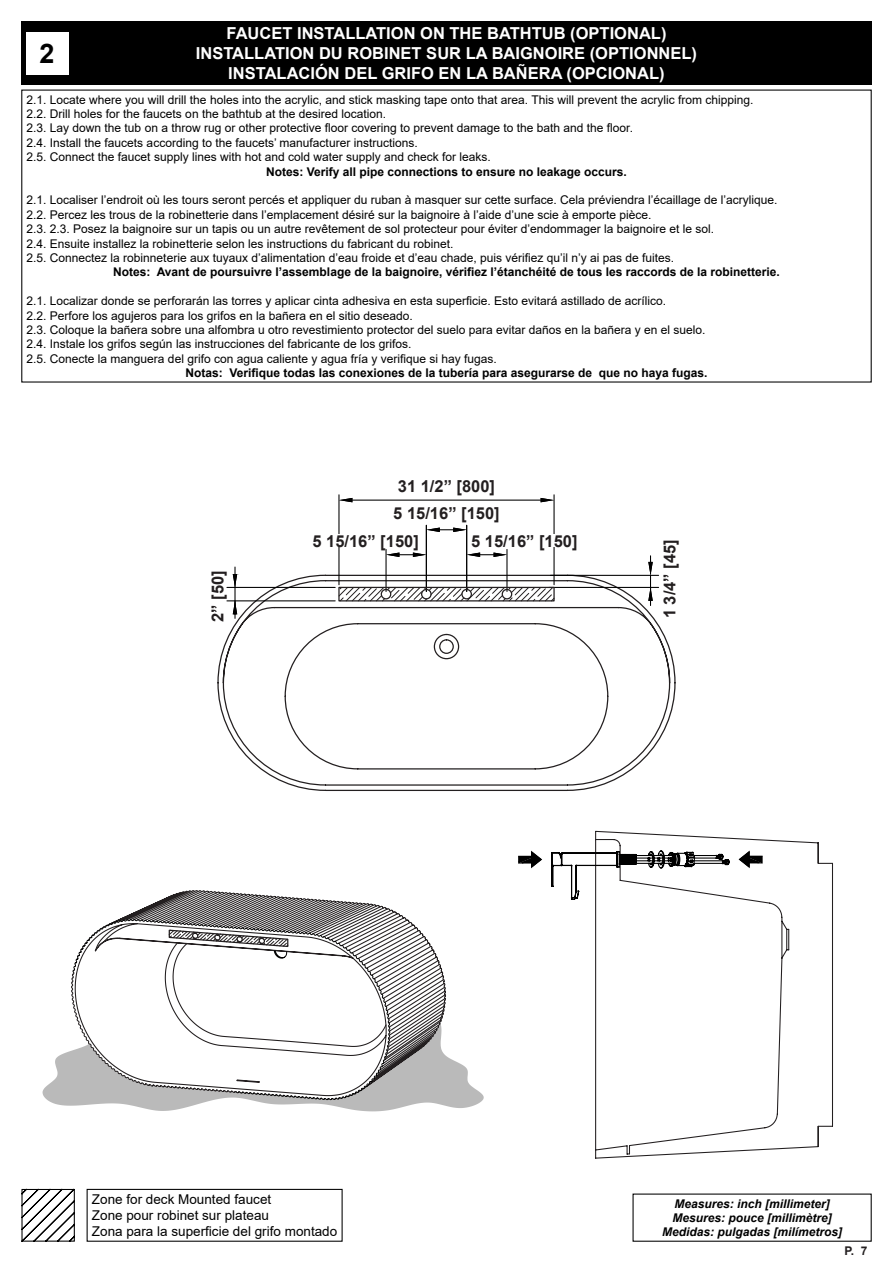
<style>
.page{position:relative;width:893px;height:1263px;background:#fff}
.page>*{position:absolute;margin:0;border:0;box-sizing:border-box;transform-origin:0 0}
.t1{font:700 27px "Arial";color:#000}
.t2{font:700 16.5px "Arial";color:#fff}
.t3{font:700 16.5px "Arial";color:#231f20}
.t4{font:13.5px "Arial";color:#000}
.t5{font:12px "Arial";color:#000}
.t6{font:700 12px "Arial";color:#000}
.t7{font:italic 700 12px "Arial";color:#000}
.t8{font:700 12px "Arial";color:#231f20}
</style>
<div class="page">
<svg style="left:43px;top:1051px;width:441px;height:60px"></svg>
<div style="left:21px;top:21px;width:851px;height:64px;background:#000"></div>
<div style="left:26px;top:32px;width:42px;height:42px;background:#fff"></div>
<svg style="left:21px;top:1188px;width:54px;height:54px"></svg>
<div style="left:87px;top:1189px;width:256px;height:53px;border:1px solid #000"></div>
<svg style="left:595px;top:830px;width:238px;height:329px"></svg>
<svg style="left:518px;top:850px;width:24px;height:19px"></svg>
<svg style="left:551px;top:848px;width:179px;height:52px"></svg>
<svg style="left:738px;top:849px;width:29px;height:21px"></svg>
<svg style="left:217px;top:574px;width:459px;height:217px"></svg>
<hr style="left:385px;top:549px;width:2px;height:42px;background:#000">
<svg style="left:386px;top:552px;width:40px;height:5px"></svg>
<hr style="left:426px;top:525px;width:1px;height:66px;background:#000">
<hr style="left:338px;top:495px;width:1px;height:90px;background:#000">
<hr style="left:553px;top:495px;width:2px;height:90px;background:#000">
<hr style="left:352px;top:500px;width:189px;height:1px;background:#000">
<svg style="left:339px;top:498px;width:13px;height:4px"></svg>
<svg style="left:541px;top:498px;width:13px;height:4px"></svg>
<hr style="left:550px;top:575px;width:109px;height:1px;background:#000">
<hr style="left:549px;top:587px;width:110px;height:1px;background:#000">
<hr style="left:650px;top:575px;width:1px;height:30px;background:#000">
<svg style="left:648px;top:556px;width:5px;height:19px"></svg>
<svg style="left:648px;top:588px;width:5px;height:13px"></svg>
<hr style="left:466px;top:525px;width:1px;height:66px;background:#000">
<hr style="left:506px;top:549px;width:1px;height:42px;background:#000">
<svg style="left:467px;top:552px;width:40px;height:5px"></svg>
<hr style="left:227px;top:600px;width:108px;height:1px;background:#000">
<hr style="left:227px;top:587px;width:108px;height:1px;background:#000">
<hr style="left:234px;top:567px;width:2px;height:51px;background:#000">
<svg style="left:233px;top:574px;width:4px;height:13px"></svg>
<svg style="left:233px;top:601px;width:4px;height:13px"></svg>
<svg style="left:427px;top:527px;width:39px;height:5px"></svg>
<svg style="left:338px;top:586px;width:217px;height:16px"></svg>
<div style="left:471px;top:535px;width:107px;height:12px;background:#fff"></div>
<div style="left:312px;top:535px;width:107px;height:12px;background:#fff"></div>
<svg style="left:124px;top:890px;width:323px;height:210px"></svg>
<svg style="left:70px;top:917px;width:376px;height:190px"></svg>
<svg style="left:72px;top:919px;width:319px;height:181px"></svg>
<svg style="left:165px;top:927px;width:281px;height:162px"></svg>
<p class="t2" style="left:226px;top:22px;width:441px">FAUCET INSTALLATION ON THE BATHTUB (OPTIONAL)</p>
<p class="t2" style="left:196px;top:42px;width:503px">INSTALLATION DU ROBINET SUR LA BAIGNOIRE (OPTIONNEL)</p>
<p class="t2" style="left:228px;top:62px;width:438px">INSTALACIÓN DEL GRIFO EN LA BAÑERA (OPCIONAL)</p>
<p class="t5" style="left:27px;top:91px;width:728px">2.1. Locate where you will drill the holes into the acrylic, and stick masking tape onto that area. This will prevent the acrylic from chipping.</p>
<p class="t5" style="left:27px;top:106px;width:361px">2.2. Drill holes for the faucets on the bathtub at the desired location.</p>
<p class="t5" style="left:27px;top:120px;width:608px">2.3. Lay down the tub on a throw rug or other protective floor covering to prevent damage to the bath and the floor.</p>
<p class="t5" style="left:27px;top:134px;width:393px">2.4. Install the faucets according to the faucets’ manufacturer instructions.</p>
<p class="t5" style="left:27px;top:149px;width:466px">2.5. Connect the faucet supply lines with hot and cold water supply and check for leaks.</p>
<p class="t6" style="left:266px;top:163px;width:362px">Notes: Verify all pipe connections to ensure no leakage occurs.</p>
<p class="t5" style="left:27px;top:192px;width:752px">2.1. Localiser l’endroit où les tours seront percés et appliquer du ruban à masquer sur cette surface. Cela préviendra l’écaillage de l’acrylique.</p>
<p class="t5" style="left:27px;top:206px;width:626px">2.2. Percez les trous de la robinetterie dans l’emplacement désiré sur la baignoire à l’aide d’une scie à emporte pièce.</p>
<p class="t5" style="left:27px;top:221px;width:689px">2.3. 2.3. Posez la baignoire sur un tapis ou un autre revêtement de sol protecteur pour éviter d’endommager la baignoire et le sol.</p>
<p class="t5" style="left:27px;top:235px;width:428px">2.4. Ensuite installez la robinetterie selon les instructions du fabricant du robinet.</p>
<p class="t5" style="left:27px;top:250px;width:649px">2.5. Connectez la robinneterie aux tuyaux d’alimentation d’eau froide et d’eau chade, puis vérifiez qu’il n’y ai pas de fuites.</p>
<p class="t6" style="left:113px;top:264px;width:668px">Notes: Avant de poursuivre l’assemblage de la baignoire, vérifiez l’étanchéité de tous les raccords de la robinetterie.</p>
<p class="t5" style="left:27px;top:293px;width:641px">2.1. Localizar donde se perforarán las torres y aplicar cinta adhesiva en esta superficie. Esto evitará astillado de acrílico.</p>
<p class="t5" style="left:27px;top:307px;width:388px">2.2. Perfore los agujeros para los grifos en la bañera en el sitio deseado.</p>
<p class="t5" style="left:27px;top:322px;width:681px">2.3. Coloque la bañera sobre una alfombra u otro revestimiento protector del suelo para evitar daños en la bañera y en el suelo.</p>
<p class="t5" style="left:27px;top:336px;width:386px">2.4. Instale los grifos según las instrucciones del fabricante de los grifos.</p>
<p class="t5" style="left:27px;top:350px;width:472px">2.5. Conecte la manguera del grifo con agua caliente y agua fría y verifique si hay fugas.</p>
<p class="t6" style="left:185px;top:365px;width:524px">Notas: Verifique todas las conexiones de la tubería para asegurarse de que no haya fugas.</p>
<p class="t1" style="left:40px;top:34px;width:17px">2</p>
<p class="t3" style="left:206px;top:622px;width:53px;rotate:-90deg">2” [50]</p>
<p class="t3" style="left:398px;top:475px;width:99px">31 1/2” [800]</p>
<p class="t3" style="left:393px;top:502px;width:108px">5 15/16” [150]</p>
<p class="t3" style="left:312px;top:529px;width:108px">5 15/16” [150]</p>
<p class="t3" style="left:471px;top:529px;width:108px">5 15/16” [150]</p>
<p class="t3" style="left:658px;top:618px;width:80px;rotate:-90deg">1 3/4” [45]</p>
<p class="t4" style="left:92px;top:1190px;width:181px">Zone for deck Mounted faucet</p>
<p class="t4" style="left:92px;top:1206px;width:179px">Zone pour robinet sur plateau</p>
<p class="t4" style="left:92px;top:1222px;width:247px">Zona para la superficie del grifo montado</p>
<p class="t7" style="left:674px;top:1195px;width:157px">Measures: inch [millimeter]</p>
<p class="t7" style="left:672px;top:1210px;width:161px">Mesures: pouce [millimètre]</p>
<p class="t7" style="left:662px;top:1224px;width:182px">Medidas: pulgadas [milímetros]</p>
<p class="t8" style="left:844px;top:1242px;width:25px">P. 7</p>
</div>
